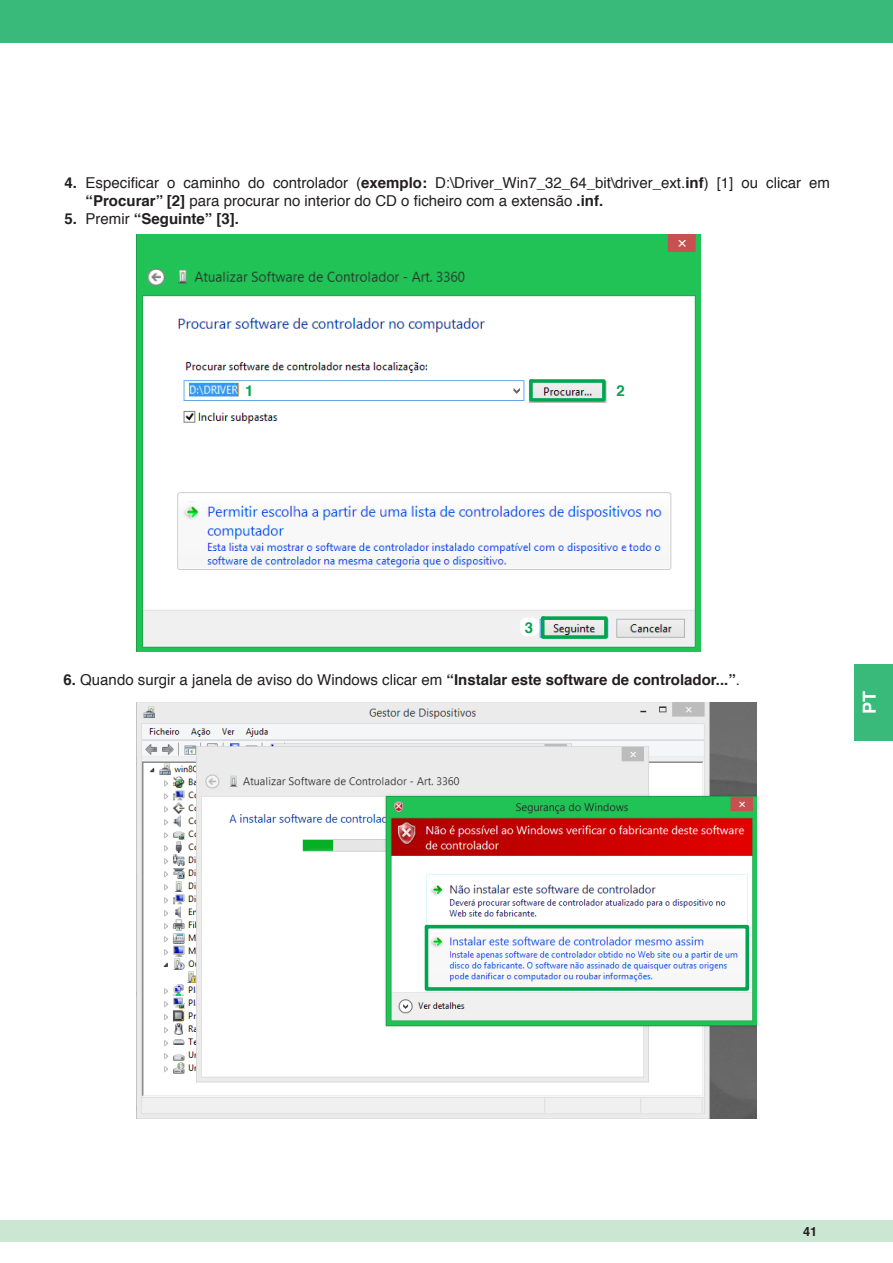
<style>
.page{position:relative;width:893px;height:1263px;background:#fff}
.page>*{position:absolute;margin:0;border:0;box-sizing:border-box;transform-origin:0 0}
.t1{font:700 18px "Helvetica";color:#fff}
.t2{font:15px/18px "Helvetica";color:#231f20}
.t3{font:700 15px "Helvetica";color:#231f20}
.t4{font:700 15px "Helvetica";color:#00a54f}
.t5{font:700 12.75px "Helvetica";color:#231f20}
.s1{font-weight:700}
.s2{font-weight:400}
</style>
<div class="page">
<div style="left:0;top:0;width:892px;height:43px;background:#39b97a"></div>
<div style="left:0;top:1220px;width:892px;height:22px;background:#cbe6d3"></div>
<img style="left:136px;top:235px;width:564px;height:417px">
<div style="left:541px;top:616px;width:66px;height:23px;border:4px solid #00a54f"></div>
<div style="left:529px;top:379px;width:76px;height:23px;border:4px solid #00a54f"></div>
<div style="left:240px;top:381px;width:20px;height:19px;background:#fff;border-radius:7px"></div>
<div style="left:611px;top:381px;width:20px;height:19px;background:#fff;border-radius:7px"></div>
<div style="left:520px;top:618px;width:19px;height:18px;background:#fff;border-radius:7px"></div>
<img style="left:136px;top:703px;width:620px;height:415px">
<div style="left:424px;top:925px;width:325px;height:66px;border:4px solid #00a54f"></div>
<div style="left:854px;top:664px;width:38px;height:77px;background:#39b97a"></div>
<p class="t2" style="left:86px;top:175px;width:746px;text-indent:-21px"><span class="s1">4.</span> Especificar o caminho do controlador (<span class="s1">exemplo:</span> D:\Driver_Win7_32_64_bit\driver_ext.<span class="s1">inf</span>) [1] ou clicar em <span class="s1">“Procurar” [2]</span> para procurar no interior do CD o ficheiro com a extensão <span class="s1">.inf.</span></p>
<p class="t3" style="left:64px;top:212px;width:176px">5. <span class="s2">Premir</span> “Seguinte” [3].</p>
<p class="t4" style="left:245px;top:385px;width:10px">1</p>
<p class="t4" style="left:616px;top:385px;width:10px">2</p>
<p class="t4" style="left:524px;top:621px;width:10px">3</p>
<p class="t2" style="left:64px;top:672px;width:678px"><span class="s1">6.</span> Quando surgir a janela de aviso do Windows clicar em <span class="s1">“Instalar este software de controlador...”</span>.</p>
<p class="t1" style="left:862px;top:714px;width:25px;rotate:-90deg">PT</p>
<p class="t5" style="left:803px;top:1226px;width:16px">41</p>
</div>
